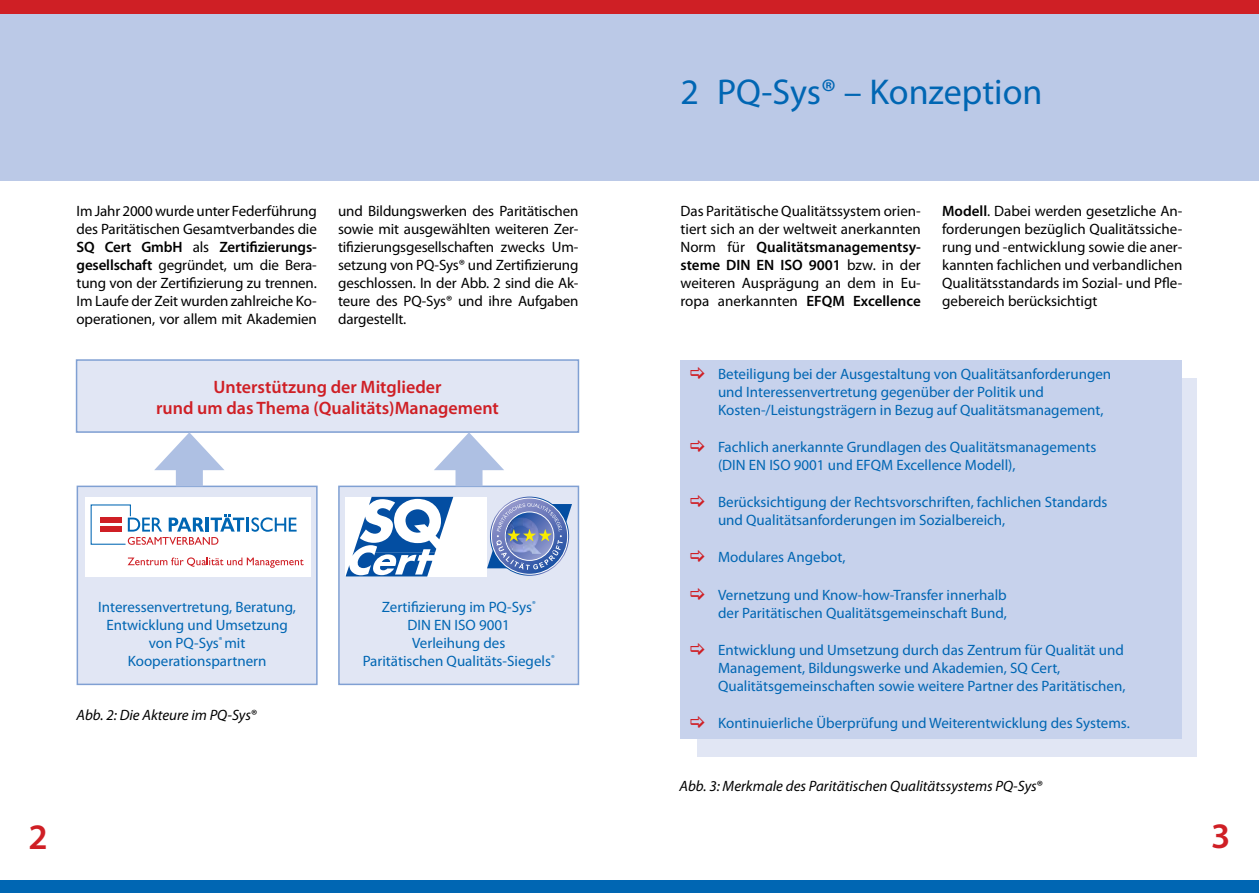
<style>
.page{position:relative;width:1259px;height:893px;background:#fff}
.page>*{position:absolute;margin:0;border:0;box-sizing:border-box;transform-origin:0 0}
.t1{font:36px "Myriad Pro";color:#0066b3}
.t2{font:600 36px "Myriad Pro";color:#cf1f25}
.t3{font:600 18px/21.6px "Myriad Pro";color:#cf1f25;text-align:center}
.t4{font:15px/18px "Myriad Pro";color:#0066b3}
.t5{font:15px/18px "Myriad Pro";letter-spacing:-.01em;color:#000;text-align:justify}
.t6{font:italic 15px "Myriad Pro";color:#000}
.s1{font-weight:600}
.s2{font-style:normal}
</style>
<div class="page">
<div style="left:0;top:0;width:1259px;height:181px;background:#bbc9e7"></div>
<div style="left:0;top:0;width:1259px;height:14px;background:#cf1f25"></div>
<div style="left:0;top:880px;width:1259px;height:13px;background:#0066b3"></div>
<div style="left:77px;top:486px;width:240px;height:198px;background:#e1e6f4"></div>
<div style="left:77px;top:486px;width:241px;height:199px;border:2px solid #80a0d3"></div>
<div style="left:339px;top:486px;width:239px;height:198px;background:#e1e6f4"></div>
<div style="left:338px;top:486px;width:241px;height:199px;border:2px solid #80a0d3"></div>
<div style="left:345px;top:497px;width:142px;height:79px;background:#fff"></div>
<svg style="left:345px;top:497px;width:108px;height:79px"></svg>
<div style="left:77px;top:360px;width:501px;height:72px;background:#e1e6f4"></div>
<div style="left:76px;top:359px;width:503px;height:74px;border:2px solid #80a0d3"></div>
<div style="left:455px;top:457px;width:27px;height:29px;background:#aec0e3"></div>
<svg style="left:434px;top:432px;width:70px;height:38px"></svg>
<div style="left:176px;top:457px;width:27px;height:29px;background:#aec0e3"></div>
<svg style="left:154px;top:432px;width:70px;height:38px"></svg>
<div style="left:85px;top:497px;width:225px;height:79px;background:#fff"></div>
<svg style="left:90px;top:504px;width:207px;height:41px"></svg>
<svg style="left:128px;top:557px;width:175px;height:11px"></svg>
<svg style="left:492px;top:499px;width:75px;height:75px"></svg>
<svg style="left:487px;top:503px;width:85px;height:67px"></svg>
<div style="left:697px;top:378px;width:499px;height:378px;background:#e1e6f4"></div>
<div style="left:680px;top:360px;width:502px;height:378px;background:#c7d2ec"></div>
<p class="t5" style="left:77px;top:202px;width:242px">Im Jahr 2000 wurde unter Federführung des Paritätischen Gesamtverbandes die <span class="s1">SQ Cert GmbH</span> als <span class="s1">Zertifizierungs&shy;gesellschaft</span> gegründet, um die Bera&shy;tung von der Zertifizierung zu trennen.<br>Im Laufe der Zeit wurden zahlreiche Ko&shy;operationen, vor allem mit Akademien</p>
<p class="t5" style="left:338px;top:202px;width:242px">und Bildungswerken des Paritätischen sowie mit ausgewählten weiteren Zer&shy;tifizierungsgesellschaften zwecks Um&shy;setzung von PQ-Sys® und Zertifizierung geschlossen. In der Abb. 2 sind die Ak&shy;teure des PQ-Sys® und ihre Aufgaben dargestellt.</p>
<p class="t3" style="left:156px;top:375px;width:344px">Unterstützung der Mitglieder<br>rund um das Thema (Qualitäts)Management</p>
<p class="t4" style="left:98px;top:598px;width:199px;text-align:center">Interessenvertretung, Beratung,<br>Entwicklung und Umsetzung von PQ-Sys<sup>®</sup> mit<br>Kooperationspartnern</p>
<p class="t4" style="left:363px;top:598px;width:193px;text-align:center">Zertifizierung im PQ-Sys<sup>®<br></sup>DIN EN ISO 9001<br>Verleihung des<br>Paritätischen Qualitäts-Siegels<sup>®</sup></p>
<p class="t6" style="left:77px;top:706px;width:182px">Abb. 2: Die Akteure im PQ-Sys<span class="s2">®</span></p>
<h1 class="t1" style="left:680px;top:69px;width:363px">2 PQ-Sys® – Konzeption</h1>
<p class="t5" style="left:680px;top:202px;width:242px">Das Paritätische Qualitätssystem orien&shy;tiert sich an der weltweit anerkannten Norm für <span class="s1">Qualitätsmanagementsy&shy;steme DIN EN ISO 9001</span> bzw. in der weiteren Ausprägung an dem in Eu&shy;ropa anerkannten <span class="s1">EFQM Excellence</span></p>
<p class="t5" style="left:942px;top:202px;width:242px"><span class="s1">Modell</span>. Dabei werden gesetzliche An&shy;forderungen bezüglich Qualitätssiche&shy;rung und -entwicklung sowie die aner&shy;kannten fachlichen und verbandlichen Qualitätsstandards im Sozial- und Pfle&shy;gebereich berücksichtigt</p>
<p class="t4" style="left:718px;top:364px;width:395px">Beteiligung bei der Ausgestaltung von Qualitätsanforderungen und Interessenvertretung gegenüber der Politik und<br>Kosten-/Leistungsträgern in Bezug auf Qualitätsmanagement,</p>
<p class="t4" style="left:718px;top:438px;width:380px">Fachlich anerkannte Grundlagen des Qualitätsmanagements (DIN EN ISO 9001 und EFQM Excellence Modell),</p>
<p class="t4" style="left:718px;top:493px;width:391px">Berücksichtigung der Rechtsvorschriften, fachlichen Standards und Qualitätsanforderungen im Sozialbereich,</p>
<p class="t4" style="left:718px;top:548px;width:129px">Modulares Angebot,</p>
<p class="t4" style="left:718px;top:585px;width:290px">Vernetzung und Know-how-Transfer innerhalb der Paritätischen Qualitätsgemeinschaft Bund,</p>
<p class="t4" style="left:718px;top:641px;width:409px">Entwicklung und Umsetzung durch das Zentrum für Qualität und<br>Management, Bildungswerke und Akademien, SQ Cert,<br>Qualitätsgemeinschaften sowie weitere Partner des Paritätischen,</p>
<p class="t4" style="left:718px;top:714px;width:413px">Kontinuierliche Überprüfung und Weiterentwicklung des Systems.</p>
<p class="t6" style="left:679px;top:776px;width:365px">Abb. 3: Merkmale des Paritätischen Qualitätssystems PQ-Sys<span class="s2">®</span></p>
<h1 class="t2" style="left:29px;top:814px;width:21px">2</h1>
<h1 class="t2" style="left:1211px;top:813px;width:21px">3</h1>
</div>
